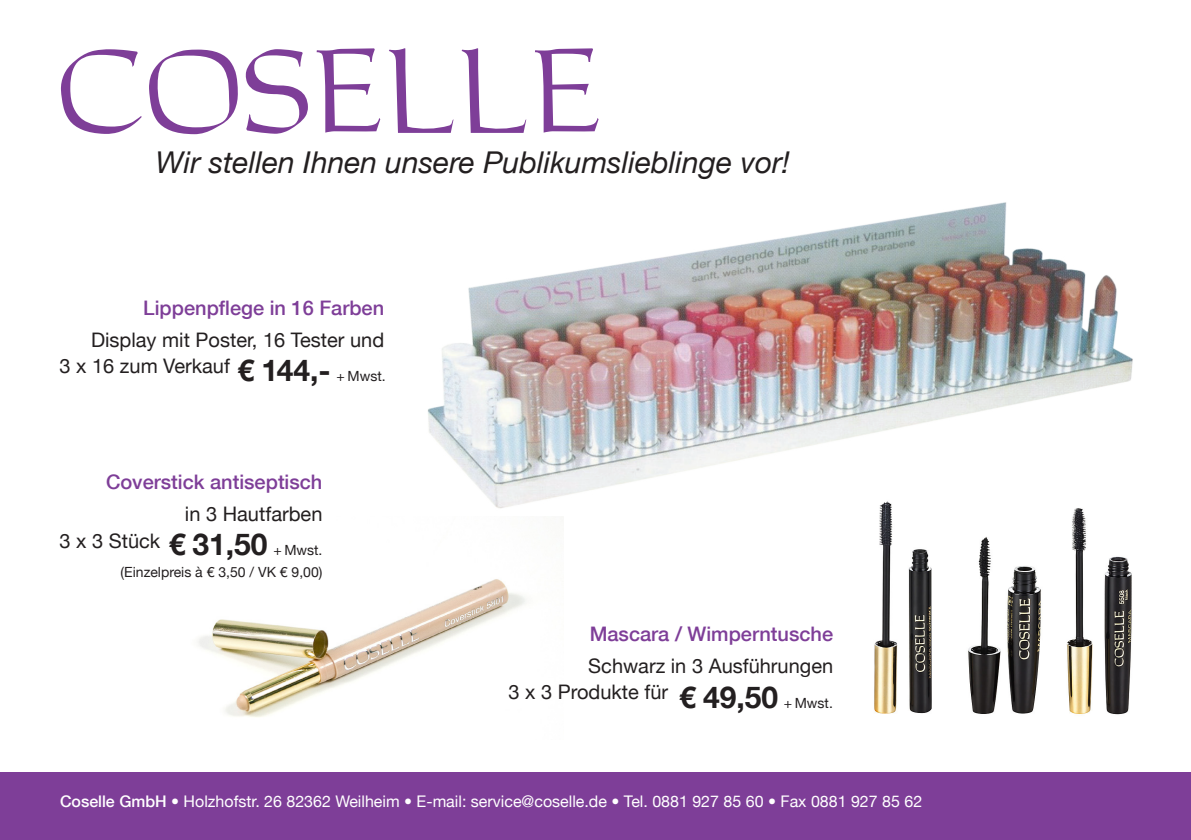
<style>
.page{position:relative;width:1191px;height:840px;background:#fff}
.page>*{position:absolute;margin:0;border:0;box-sizing:border-box;transform-origin:0 0}
.t1{font:italic 30px "Helvetica Neue";color:#231f20}
.t2{font:700 30px "Helvetica Neue";color:#231f20}
.t3{font:20px "Helvetica Neue";color:#231f20}
.t4{font:500 20px "Helvetica Neue";color:#7e3e98}
.t5{font:16px "Helvetica Neue";color:#fff}
.t6{font:14px "Helvetica Neue";color:#231f20}
.s1{font-weight:400;font-size:14px}
.s2{font-weight:500}
</style>
<div class="page">
<div style="left:0;top:771px;width:1191px;height:68px;background:#7e3e98"></div>
<svg style="left:61px;top:49px;width:81px;height:85px"></svg>
<svg style="left:149px;top:50px;width:89px;height:84px"></svg>
<svg style="left:246px;top:49px;width:62px;height:85px"></svg>
<svg style="left:317px;top:48px;width:63px;height:84px"></svg>
<svg style="left:389px;top:48px;width:64px;height:85px"></svg>
<svg style="left:461px;top:48px;width:65px;height:85px"></svg>
<svg style="left:535px;top:48px;width:63px;height:84px"></svg>
<img style="left:198px;top:579px;width:328px;height:138px">
<img style="left:874px;top:558px;width:258px;height:157px">
<img style="left:428px;top:202px;width:705px;height:356px">
<p class="t1" style="left:156px;top:145px;width:635px">Wir stellen Ihnen unsere Publikumslieblinge vor!</p>
<p class="t4" style="left:143px;top:295px;width:242px">Lippenpflege in 16 Farben</p>
<p class="t3" style="left:91px;top:327px;width:295px">Display mit Poster, 16 Tester und</p>
<p class="t3" style="left:60px;top:353px;width:172px">3 x 16 zum Verkauf</p>
<p class="t2" style="left:238px;top:351px;width:149px">€ 144,- <span class="s1">+ Mwst.</span></p>
<p class="t4" style="left:106px;top:470px;width:218px">Coverstick antiseptisch</p>
<p class="t3" style="left:185px;top:502px;width:139px">in 3 Hautfarben</p>
<p class="t3" style="left:60px;top:528px;width:102px">3 x 3 Stück</p>
<p class="t2" style="left:169px;top:525px;width:155px">€ 31,50 <span class="s1">+ Mwst.</span></p>
<p class="t6" style="left:121px;top:563px;width:203px">(Einzelpreis à € 3,50 / VK € 9,00)</p>
<p class="t4" style="left:590px;top:621px;width:245px">Mascara / Wimperntusche</p>
<p class="t3" style="left:588px;top:653px;width:246px">Schwarz in 3 Ausführungen</p>
<p class="t3" style="left:508px;top:679px;width:161px">3 x 3 Produkte für</p>
<p class="t2" style="left:679px;top:678px;width:155px">€ 49,50 <span class="s1">+ Mwst.</span></p>
<p class="t5" style="left:60px;top:791px;width:863px"><span class="s2">Coselle GmbH</span> • Holzhofstr. 26 82362 Weilheim • E-mail: service@coselle.de • Tel. 0881 927 85 60 • Fax 0881 927 85 62</p>
</div>
